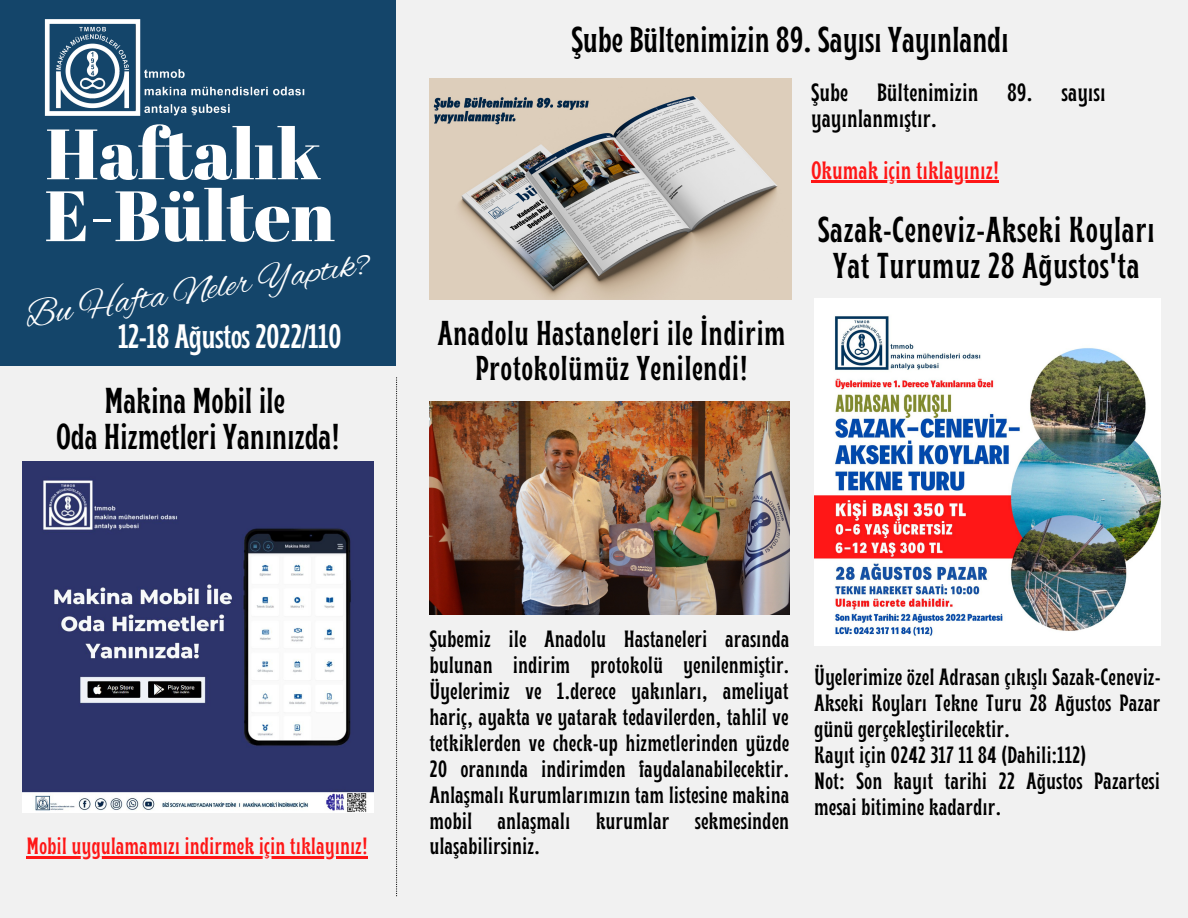
<style>
.page{position:relative;width:1188px;height:918px;background:#f1f1f1}
.page>*{position:absolute;margin:0;border:0;box-sizing:border-box;transform-origin:0 0}
.t1{font:71.1px/61.8px "Abril Fatface";color:#fff}
.t2{font:37.8px "Alex Brush";color:#fff}
.t3{font:700 condensed 36px/36px "Brice";letter-spacing:.01em;color:#000;text-align:center}
.t4{font:700 condensed 36px/36px "Brice";letter-spacing:.03em;color:#000;text-align:center}
.t5{font:700 condensed 34.5px/34.8px "Brice";letter-spacing:.03em;color:#000;text-align:center}
.t6{font:700 condensed 33.75px "Brice";color:#fff}
.t7{font:700 condensed 25.05px/25.8px "Brice";letter-spacing:.025em;color:#000}
.t8{font:700 condensed 25.05px "Brice";letter-spacing:.025em;color:#ff1616}
.t9{font:700 condensed 23.55px/25.8px "Brice";letter-spacing:.025em;color:#000}
.t10{font:700 condensed 23.55px "Brice";letter-spacing:.025em;color:#ff1616}
</style>
<div class="page">
<div style="left:0;top:0;width:396px;height:366px;background:#14456a"></div>
<img style="left:45px;top:19px;width:260px;height:97px">
<svg style="left:396px;top:377px;width:1px;height:519px"></svg>
<img style="left:22px;top:461px;width:351px;height:351px">
<img style="left:430px;top:79px;width:362px;height:220px">
<img style="left:814px;top:299px;width:347px;height:346px">
<img style="left:430px;top:402px;width:360px;height:212px">
<hr style="left:811px;top:181px;width:188px;height:2px;background:#ff1616">
<hr style="left:27px;top:857px;width:341px;height:2px;background:#ff1616">
<h1 class="t1" style="left:45px;top:121px;width:292px">Haftalık<br>E-Bülten</h1>
<h2 class="t2" style="left:22px;top:296px;width:350px;rotate:-9deg">Bu Hafta Neler Yaptık?</h2>
<h3 class="t6" style="left:118px;top:322px;width:224px">12-18 Ağustos 2022/110</h3>
<h3 class="t3" style="left:56px;top:386px;width:285px">Makina Mobil ile<br>Oda Hizmetleri Yanınızda!</h3>
<h3 class="t3" style="left:572px;top:25px;width:438px">Şube Bültenimizin 89. Sayısı Yayınlandı</h3>
<p class="t7" style="left:811px;top:82px;width:295px">Şube Bültenimizin 89. sayısı yayınlanmıştır.</p>
<p class="t8" style="left:811px;top:160px;width:189px">Okumak için tıklayınız!</p>
<h3 class="t5" style="left:438px;top:319px;width:349px">Anadolu Hastaneleri ile İndirim<br>Protokolümüz Yenilendi!</h3>
<h3 class="t4" style="left:818px;top:215px;width:338px">Sazak-Ceneviz-Akseki Koyları<br>Yat Turumuz 28 Ağustos'ta</h3>
<p class="t10" style="left:27px;top:837px;width:342px">Mobil uygulamamızı indirmek için tıklayınız!</p>
<p class="t9" style="left:430px;top:629px;width:361px;text-align:justify">Şubemiz ile Anadolu Hastaneleri arasında bulunan indirim protokolü yenilenmiştir.<br>Üyelerimiz ve 1.derece yakınları, ameliyat hariç, ayakta ve yatarak tedavilerden, tahlil ve tetkiklerden ve check-up hizmetlerinden yüzde 20 oranında indirimden faydalanabilecektir.<br>Anlaşmalı Kurumlarımızın tam listesine makina mobil anlaşmalı kurumlar sekmesinden ulaşabilirsiniz.</p>
<p class="t9" style="left:814px;top:667px;width:347px">Üyelerimize özel Adrasan çıkışlı Sazak-Ceneviz-Akseki Koyları Tekne Turu 28 Ağustos Pazar günü gerçekleştirilecektir.<br>Kayıt için 0242 317 11 84 (Dahili:112)<br>Not: Son kayıt tarihi 22 Ağustos Pazartesi mesai bitimine kadardır.</p>
</div>
